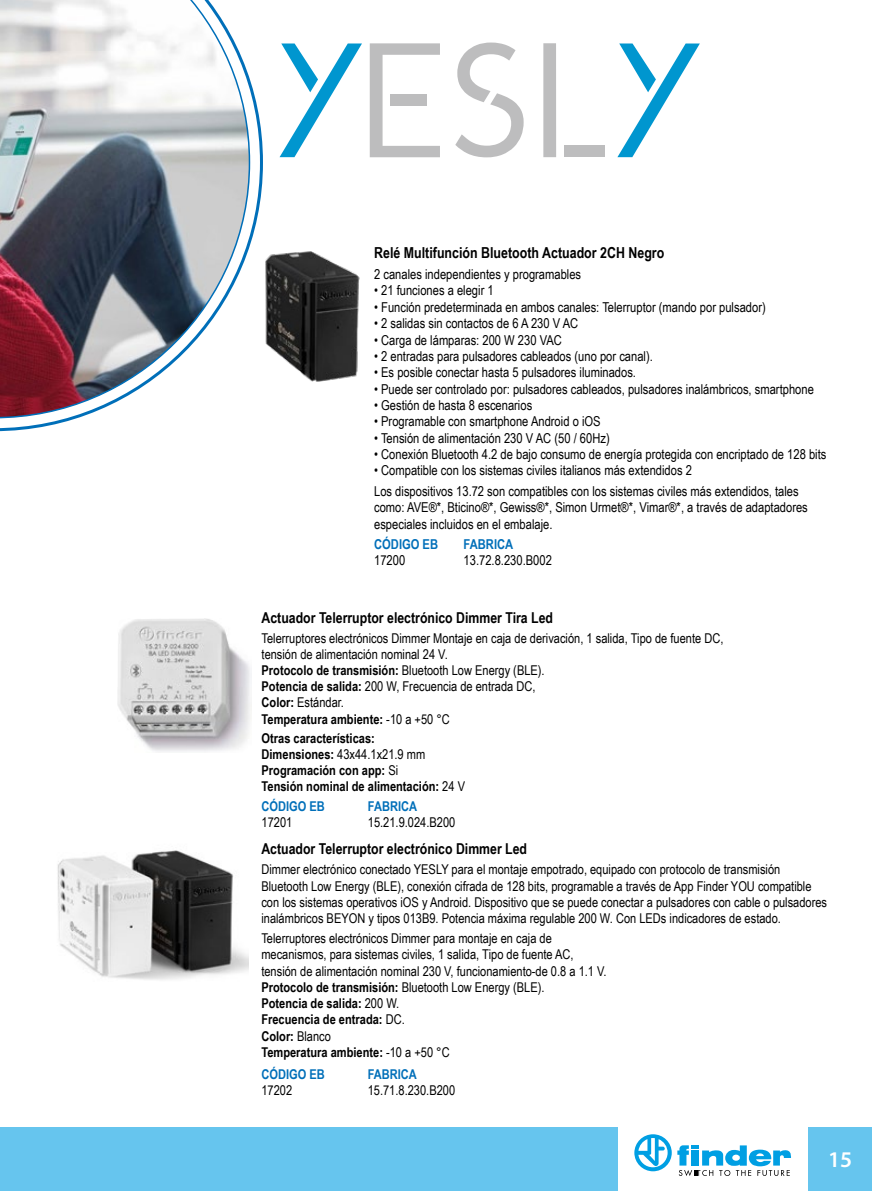
<style>
.page{position:relative;width:872px;height:1191px;background:#fff}
.page>*{position:absolute;margin:0;border:0;box-sizing:border-box;transform-origin:0 0}
.t1{font:600 22.5px "Myriad Pro";color:#fff}
.t2{font:700 15.15px "Arial Narrow";color:#000}
.t3{font:700 15px "Arial Narrow";color:#000}
.t4{font:13.65px/20.5px "Arial Narrow";color:#000}
.t5{font:700 13.65px "Arial Narrow";color:#006fb9}
.t6{font:13.5px/16.2px "Arial Narrow";color:#000}
.t7{font:700 13.5px/16.2px "Arial Narrow";color:#000}
.t8{font:700 13.5px "Arial Narrow";color:#006fb9}
.s1{font-weight:700}
.s2{font-weight:400}
</style>
<div class="page">
<div style="left:808px;top:1127px;width:64px;height:64px;background:#66c5ee"></div>
<div style="left:0;top:1127px;width:617px;height:64px;background:#66c5ee"></div>
<svg style="left:634px;top:1134px;width:157px;height:42px"></svg>
<svg style="left:370px;top:43px;width:70px;height:114px"></svg>
<div style="left:543px;top:43px;width:13px;height:114px;background:#bdbdbe"></div>
<div style="left:563px;top:146px;width:41px;height:11px;background:#bdbdbe"></div>
<svg style="left:279px;top:43px;width:83px;height:114px"></svg>
<svg style="left:455px;top:43px;width:68px;height:114px"></svg>
<svg style="left:617px;top:43px;width:83px;height:114px"></svg>
<svg style="left:0;top:0;width:263px;height:431px"></svg>
<img style="left:265px;top:251px;width:95px;height:131px">
<img style="left:57px;top:850px;width:191px;height:130px">
<img style="left:118px;top:618px;width:134px;height:134px">
<p class="t2" style="left:374px;top:241px;width:292px">Relé Multifunción Bluetooth Actuador 2CH Negro</p>
<p class="t4" style="left:374px;top:263px;width:208px">2 canales independientes y programables</p>
<p class="t4" style="left:374px;top:280px;width:121px">• 21 funciones a elegir 1</p>
<p class="t4" style="left:374px;top:296px;width:393px">• Función predeterminada en ambos canales: Telerruptor (mando por pulsador)</p>
<p class="t4" style="left:374px;top:312px;width:206px">• 2 salidas sin contactos de 6 A 230 V AC</p>
<p class="t4" style="left:374px;top:329px;width:189px">• Carga de lámparas: 200 W 230 VAC</p>
<p class="t4" style="left:374px;top:345px;width:280px">• 2 entradas para pulsadores cableados (uno por canal).</p>
<p class="t4" style="left:374px;top:362px;width:263px">• Es posible conectar hasta 5 pulsadores iluminados.</p>
<p class="t4" style="left:374px;top:378px;width:441px">• Puede ser controlado por: pulsadores cableados, pulsadores inalámbricos, smartphone</p>
<p class="t4" style="left:374px;top:394px;width:160px">• Gestión de hasta 8 escenarios</p>
<p class="t4" style="left:374px;top:411px;width:228px">• Programable con smartphone Android o iOS</p>
<p class="t4" style="left:374px;top:427px;width:237px">• Tensión de alimentación 230 V AC (50 / 60Hz)</p>
<p class="t4" style="left:374px;top:443px;width:454px">• Conexión Bluetooth 4.2 de bajo consumo de energía protegida con encriptado de 128 bits</p>
<p class="t4" style="left:374px;top:460px;width:426px">• Compatible con los sistemas civiles italianos más extendidos 2<br>Los dispositivos 13.72 son compatibles con los sistemas civiles más extendidos, tales</p>
<p class="t4" style="left:374px;top:499px;width:435px;line-height:16.4px">como: AVE®*, Bticino®*, Gewiss®*, Simon Urmet®*, Vimar®*, a través de adaptadores especiales incluidos en el embalaje.</p>
<p class="t5" style="left:374px;top:533px;width:65px">CÓDIGO EB</p>
<p class="t5" style="left:463px;top:533px;width:51px">FABRICA</p>
<p class="t4" style="left:374px;top:549px;width:33px">17200</p>
<p class="t4" style="left:463px;top:549px;width:90px">13.72.8.230.B002</p>
<p class="t3" style="left:261px;top:606px;width:293px">Actuador Telerruptor electrónico Dimmer Tira Led</p>
<p class="t6" style="left:261px;top:629px;width:463px">Telerruptores electrónicos Dimmer Montaje en caja de derivación, 1 salida, Tipo de fuente DC, tensión de alimentación nominal 24 V.<br><span class="s1">Protocolo de transmisión:</span> Bluetooth Low Energy (BLE).<br><span class="s1">Potencia de salida:</span> 200 W, Frecuencia de entrada DC,<br><span class="s1">Color:</span> Estándar.<br><span class="s1">Temperatura ambiente:</span> -10 a +50 °C</p>
<p class="t7" style="left:261px;top:729px;width:205px">Otras características:<br>Dimensiones: <span class="s2">43x44.1x21.9 mm<br></span>Programación con app: <span class="s2">Si<br></span>Tensión nominal de alimentación: <span class="s2">24 V</span></p>
<p class="t8" style="left:261px;top:795px;width:65px">CÓDIGO EB</p>
<p class="t8" style="left:368px;top:795px;width:51px">FABRICA</p>
<p class="t6" style="left:261px;top:813px;width:32px">17201</p>
<p class="t6" style="left:368px;top:813px;width:89px">15.21.9.024.B200</p>
<p class="t3" style="left:261px;top:837px;width:267px">Actuador Telerruptor electrónico Dimmer Led</p>
<p class="t6" style="left:261px;top:861px;width:567px">Dimmer electrónico conectado YESLY para el montaje empotrado, equipado con protocolo de transmisión Bluetooth Low Energy (BLE), conexión cifrada de 128 bits, programable a través de App Finder YOU compatible con los sistemas operativos iOS y Android. Dispositivo que se puede conectar a pulsadores con cable o pulsadores inalámbricos BEYON y tipos 013B9. Potencia máxima regulable 200 W. Con LEDs indicadores de estado.</p>
<p class="t6" style="left:261px;top:930px;width:347px">Telerruptores electrónicos Dimmer para montaje en caja de mecanismos, para sistemas civiles, 1 salida, Tipo de fuente AC, tensión de alimentación nominal 230 V, funcionamiento-de 0.8 a 1.1 V.<br><span class="s1">Protocolo de transmisión:</span> Bluetooth Low Energy (BLE).<br><span class="s1">Potencia de salida:</span> 200 W.<br><span class="s1">Frecuencia de entrada:</span> DC.<br><span class="s1">Color:</span> Blanco<br><span class="s1">Temperatura ambiente:</span> -10 a +50 °C</p>
<p class="t8" style="left:261px;top:1064px;width:65px">CÓDIGO EB</p>
<p class="t8" style="left:368px;top:1064px;width:51px">FABRICA</p>
<p class="t6" style="left:261px;top:1081px;width:32px">17202</p>
<p class="t6" style="left:368px;top:1081px;width:89px">15.71.8.230.B200</p>
<h1 class="t1" style="left:828px;top:1145px;width:26px">15</h1>
</div>
